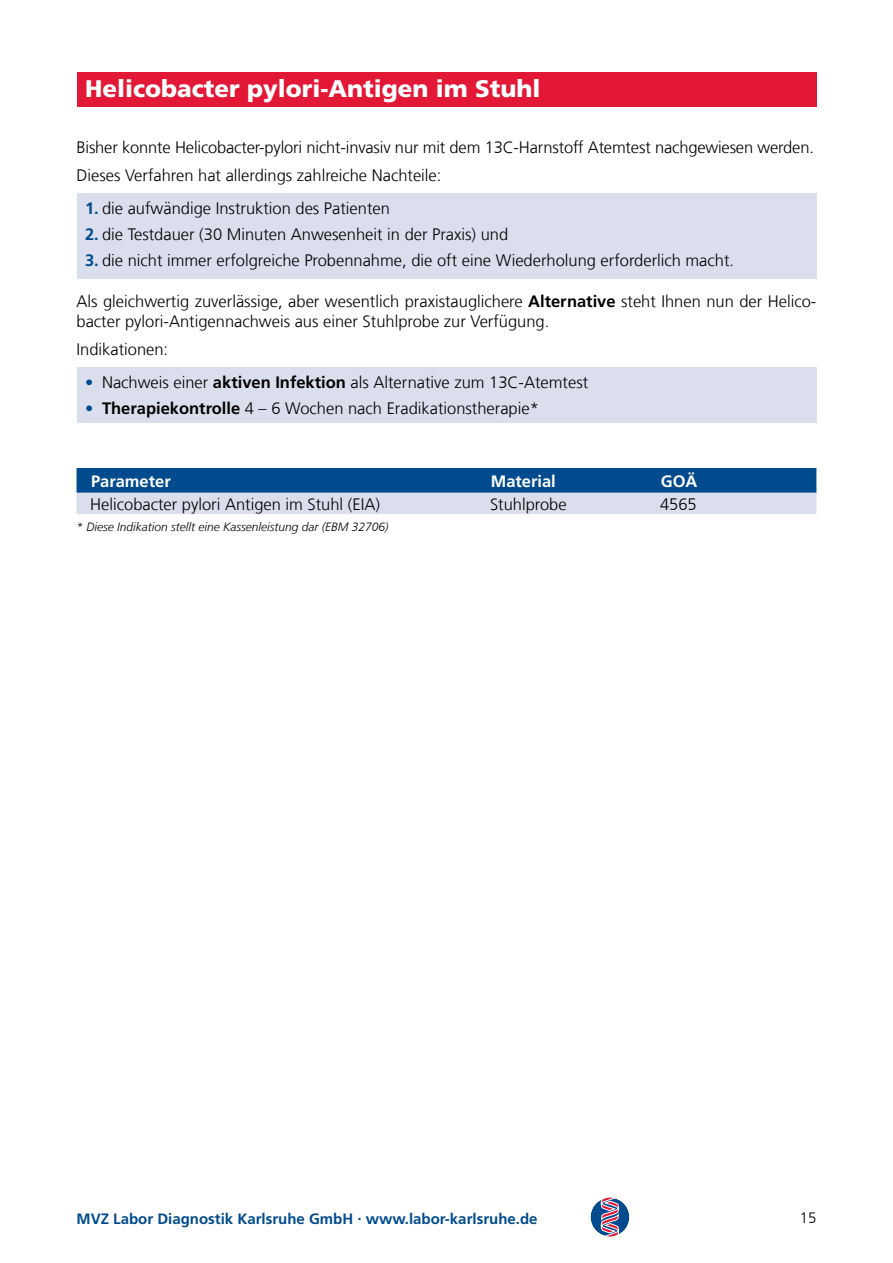
<style>
.page{position:relative;width:893px;height:1263px;background:#fff}
.page>*{position:absolute;margin:0;border:0;box-sizing:border-box;transform-origin:0 0}
.t1{font:900 24px "Frutiger LT Com";color:#fff}
.t2{font:300 16.5px/28.3px "Frutiger LT Com";color:#000}
.t3{font:700 16.5px "Frutiger";color:#fff}
.t4{font:700 15px "Frutiger";color:#004b8d}
.t5{font:300 15px "Frutiger LT Com";color:#000}
.t6{font:italic 300 12px "Frutiger LT Com";color:#000}
.s1{font-weight:700;color:#004b8d}
.s2{font-weight:700}
.s3{color:#004b8d}
</style>
<div class="page">
<svg style="left:590px;top:1198px;width:39px;height:38px"></svg>
<div style="left:77px;top:193px;width:739px;height:86px;background:#dadeed"></div>
<div style="left:77px;top:368px;width:739px;height:55px;background:#dadeed"></div>
<svg style="left:77px;top:468px;width:739px;height:46px;background:#658fb9"></svg>
<div style="left:77px;top:72px;width:739px;height:34px;background:#e31837"></div>
<h1 class="t1" style="left:85px;top:74px;width:457px">Helicobacter pylori-Antigen im Stuhl</h1>
<p class="t2" style="left:77px;top:133px;width:739px">Bisher konnte Helicobacter-pylori nicht-invasiv nur mit dem 13C-Harnstoff Atemtest nachgewiesen werden.<br>Dieses Verfahren hat allerdings zahlreiche Nachteile:</p>
<p class="t2" style="left:85px;top:194px;width:306px"><span class="s1">1.</span> die aufwändige Instruktion des Patienten</p>
<p class="t2" style="left:85px;top:220px;width:425px"><span class="s1">2.</span> die Testdauer (30 Minuten Anwesenheit in der Praxis) und</p>
<p class="t2" style="left:85px;top:246px;width:651px"><span class="s1">3.</span> die nicht immer erfolgreiche Probennahme, die oft eine Wiederholung erforderlich macht.</p>
<p class="t2" style="left:77px;top:291px;width:741px;line-height:19.8px">Als gleichwertig zuverlässige, aber wesentlich praxistauglichere <span class="s2">Alternative</span> steht Ihnen nun der Helico&shy;bacter pylori-Antigennachweis aus einer Stuhlprobe zur Verfügung.</p>
<p class="t2" style="left:77px;top:335px;width:93px">Indikationen:</p>
<p class="t2" style="left:85px;top:368px;width:505px"><span class="s3">•</span> Nachweis einer <span class="s2">aktiven Infektion</span> als Alternative zum 13C-Atemtest</p>
<p class="t2" style="left:85px;top:394px;width:455px"><span class="s3">•</span> <span class="s2">Therapiekontrolle</span> 4 – 6 Wochen nach Eradikationstherapie*</p>
<p class="t3" style="left:91px;top:471px;width:81px">Parameter</p>
<p class="t3" style="left:491px;top:471px;width:67px">Material</p>
<p class="t3" style="left:661px;top:471px;width:38px">GOÄ</p>
<p class="t2" style="left:90px;top:490px;width:291px">Helicobacter pylori Antigen im Stuhl (EIA)</p>
<p class="t2" style="left:490px;top:490px;width:78px">Stuhlprobe</p>
<p class="t2" style="left:660px;top:490px;width:38px">4565</p>
<p class="t6" style="left:77px;top:520px;width:314px">* Diese Indikation stellt eine Kassenleistung dar (EBM 32706)</p>
<p class="t4" style="left:77px;top:1209px;width:462px">MVZ Labor Diagnostik Karlsruhe GmbH . www.labor-karlsruhe.de</p>
<p class="t5" style="left:800px;top:1209px;width:18px">15</p>
</div>
